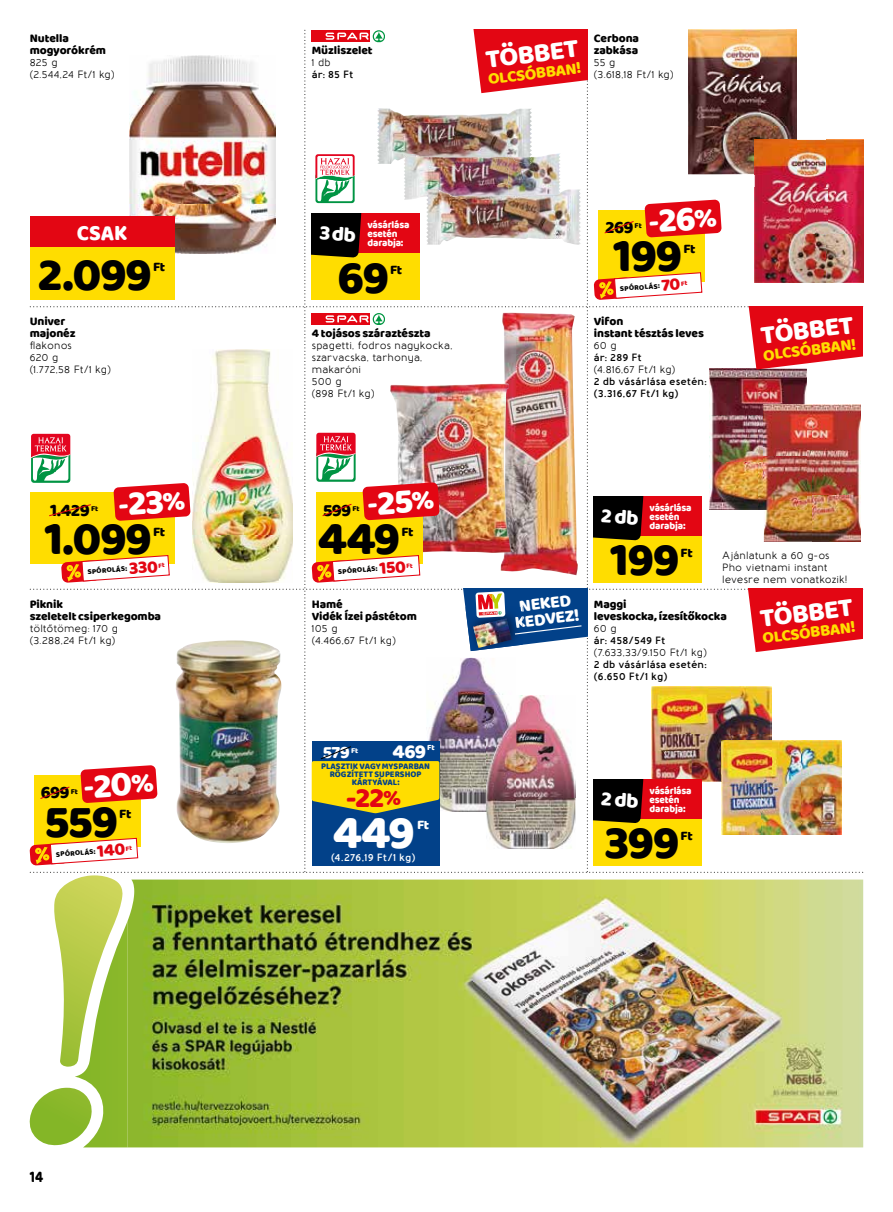
<style>
.page{position:relative;width:893px;height:1212px;background:#fff}
.page>*{position:absolute;margin:0;border:0;box-sizing:border-box;transform-origin:0 0}
.t1{font:48px "Baloo";letter-spacing:-.03em;color:#000}
.t2{font:48px "Baloo";color:#fff}
.t3{font:28.95px "Baloo";color:#e30613}
.t4{font:28.5px "Baloo";color:#fff}
.t5{font:27px "Baloo";color:#fff}
.t6{font:22.5px "Baloo";color:#fff;scale:.95 1}
.t7{font:20.25px "Baloo";color:#fff}
.t8{font:18px "Baloo";letter-spacing:-.03em;color:#000}
.t9{font:18px "Baloo";color:#fff}
.t10{font:17.55px/15.8px "Baloo";color:#fff;text-align:center}
.t11{font:16.5px "Baloo";color:#fd0}
.t12{font:16.5px "Baloo";color:#000;scale:.8 1}
.t13{font:13.5px "Baloo";letter-spacing:-.025em;color:#000}
.t14{font:13.5px "Baloo";color:#fff}
.t15{font:12px/12px "Baloo";letter-spacing:-.01em;color:#000}
.t16{font:500 10.5px/12px "Baufra";letter-spacing:.01em;color:#000}
.t17{font:600 10.5px/12px "Baufra";letter-spacing:.015em;color:#000}
.t18{font:10.5px/9px "Baloo";letter-spacing:-.02em;color:#fff;scale:.95 1}
.t19{font:600 10.5px "Baufra";letter-spacing:.015em;color:#fff}
.t20{font:9px/8.2px "Baloo";letter-spacing:.005em;color:#024189;text-align:center;scale:.95 1}
.t21{font:8.4px "Baloo";color:#fff}
.t22{font:7.8px "Baloo";letter-spacing:-.015em;color:#000}
.t23{font:7.8px "Baloo";color:#fff}
.t24{font:7.5px "Baloo";color:#000}
.s1{font-size:36px}
.s2{font-size:22.5px}
</style>
<div class="page">
<img style="left:29px;top:30px;width:834px;height:1115px">
<p class="t15" style="left:30px;top:32px;width:78px">Nutella mogyorókrém</p>
<p class="t16" style="left:30px;top:56px;width:86px">825 g<br>(2.544,24 Ft/1 kg)</p>
<p class="t15" style="left:312px;top:44px;width:62px">Müzliszelet</p>
<p class="t16" style="left:312px;top:56px;width:20px">1 db</p>
<p class="t17" style="left:312px;top:68px;width:43px">ár: 85 Ft</p>
<h3 class="t5" style="left:484px;top:43px;width:95px;rotate:-7deg">TÖBBET</h3>
<h3 class="t11" style="left:487px;top:69px;width:95px;rotate:-7deg">OLCSÓBBAN!</h3>
<p class="t15" style="left:594px;top:32px;width:47px">Cerbona zabkása</p>
<p class="t16" style="left:594px;top:56px;width:81px">55 g<br>(3.618,18 Ft/1 kg)</p>
<h3 class="t6" style="left:77px;top:219px;width:55px">CSAK</h3>
<h1 class="t1" style="left:38px;top:245px;width:116px">2.099</h1>
<p class="t13" style="left:153px;top:259px;width:14px">Ft</p>
<p class="t18" style="left:367px;top:220px;width:46px">vásárlása esetén darabja:</p>
<h1 class="t1" style="left:337px;top:248px;width:53px">69</h1>
<p class="t13" style="left:390px;top:262px;width:14px">Ft</p>
<h3 class="t8" style="left:605px;top:216px;width:30px">269</h3>
<p class="t22" style="left:635px;top:221px;width:9px">Ft</p>
<h3 class="t4" style="left:648px;top:204px;width:70px;rotate:-4deg">-<span class="s1">26</span>%</h3>
<h1 class="t1" style="left:613px;top:227px;width:71px">199</h1>
<p class="t13" style="left:683px;top:240px;width:14px">Ft</p>
<p class="t24" style="left:620px;top:284px;width:41px;rotate:-4deg">SPÓROLÁS:</p>
<p class="t15" style="left:30px;top:315px;width:47px">Univer majonéz</p>
<p class="t16" style="left:30px;top:339px;width:83px">flakonos<br>620 g<br>(1.772,58 Ft/1 kg)</p>
<p class="t15" style="left:312px;top:327px;width:120px">4 tojásos száraztészta</p>
<p class="t16" style="left:312px;top:339px;width:142px">spagetti, fodros nagykocka, szarvacska, tarhonya, makaróni<br>500 g<br>(898 Ft/1 kg)</p>
<p class="t15" style="left:594px;top:315px;width:112px">Vifon<br>instant tésztás leves</p>
<p class="t16" style="left:594px;top:339px;width:24px">60 g</p>
<p class="t17" style="left:594px;top:351px;width:49px">ár: 289 Ft</p>
<p class="t16" style="left:594px;top:363px;width:83px">(4.816,67 Ft/1 kg)</p>
<p class="t17" style="left:594px;top:375px;width:114px">2 db vásárlása esetén: (3.316,67 Ft/1 kg)</p>
<h3 class="t5" style="left:759px;top:319px;width:95px;rotate:-7deg">TÖBBET</h3>
<h3 class="t11" style="left:762px;top:345px;width:95px;rotate:-7deg">OLCSÓBBAN!</h3>
<h3 class="t8" style="left:50px;top:499px;width:41px">1.429</h3>
<p class="t22" style="left:91px;top:504px;width:9px">Ft</p>
<h3 class="t4" style="left:117px;top:488px;width:68px;rotate:-4deg">-<span class="s1">23</span>%</h3>
<h3 class="t8" style="left:323px;top:499px;width:30px">599</h3>
<p class="t22" style="left:353px;top:504px;width:9px">Ft</p>
<h3 class="t4" style="left:366px;top:487px;width:69px;rotate:-4deg">-<span class="s1">25</span>%</h3>
<h1 class="t1" style="left:44px;top:509px;width:109px">1.099</h1>
<p class="t13" style="left:153px;top:523px;width:14px">Ft</p>
<h1 class="t1" style="left:318px;top:509px;width:84px">449</h1>
<p class="t13" style="left:401px;top:523px;width:14px">Ft</p>
<p class="t24" style="left:87px;top:567px;width:41px;rotate:-4deg">SPÓROLÁS:</p>
<p class="t24" style="left:338px;top:567px;width:41px;rotate:-4deg">SPÓROLÁS:</p>
<p class="t18" style="left:649px;top:503px;width:46px">vásárlása esetén darabja:</p>
<h1 class="t1" style="left:610px;top:531px;width:71px">199</h1>
<p class="t13" style="left:681px;top:544px;width:14px">Ft</p>
<p class="t16" style="left:722px;top:548px;width:126px">Ajánlatunk a 60 g-os<br>Pho vietnami instant levesre nem vonatkozik!</p>
<p class="t15" style="left:30px;top:598px;width:133px">Piknik<br>szeletelt csiperkegomba</p>
<p class="t16" style="left:30px;top:622px;width:90px">töltőtömeg: 170 g (3.288,24 Ft/1 kg)</p>
<p class="t15" style="left:312px;top:598px;width:107px">Hamé<br>Vidék Ízei pástétom</p>
<p class="t16" style="left:312px;top:622px;width:86px">105 g<br>(4.466,67 Ft/1 kg)</p>
<h3 class="t10" style="left:512px;top:599px;width:67px;rotate:-7deg">NEKED<br>KEDVEZ!</h3>
<p class="t15" style="left:594px;top:598px;width:135px">Maggi<br>leveskocka, ízesítőkocka</p>
<p class="t16" style="left:594px;top:622px;width:24px">60 g</p>
<p class="t17" style="left:594px;top:634px;width:73px">ár: 458/549 Ft</p>
<p class="t16" style="left:594px;top:646px;width:114px">(7.633,33/9.150 Ft/1 kg)</p>
<p class="t17" style="left:594px;top:658px;width:114px">2 db vásárlása esetén: (6.650 Ft/1 kg)</p>
<h3 class="t5" style="left:758px;top:602px;width:95px;rotate:-7deg">TÖBBET</h3>
<h3 class="t11" style="left:761px;top:628px;width:95px;rotate:-7deg">OLCSÓBBAN!</h3>
<h3 class="t4" style="left:83px;top:770px;width:72px;rotate:-4deg">-<span class="s1">20</span>%</h3>
<h3 class="t8" style="left:41px;top:781px;width:30px">699</h3>
<p class="t22" style="left:71px;top:786px;width:9px">Ft</p>
<h1 class="t1" style="left:44px;top:792px;width:75px">559</h1>
<p class="t13" style="left:119px;top:806px;width:14px">Ft</p>
<p class="t24" style="left:56px;top:850px;width:41px;rotate:-4deg">SPÓROLÁS:</p>
<h3 class="t9" style="left:323px;top:741px;width:29px">579</h3>
<p class="t23" style="left:351px;top:746px;width:9px">Ft</p>
<h3 class="t7" style="left:393px;top:739px;width:35px">469</h3>
<p class="t21" style="left:427px;top:742px;width:9px">Ft</p>
<p class="t20" style="left:321px;top:762px;width:116px">PLASZTIK VAGY MYSPARBAN<br>RÖGZÍTETT SUPERSHOP<br>KÁRTYÁVAL:</p>
<h2 class="t3" style="left:346px;top:780px;width:57px">-22<span class="s2">%</span></h2>
<h1 class="t2" style="left:333px;top:803px;width:84px">449</h1>
<p class="t14" style="left:417px;top:816px;width:14px">Ft</p>
<p class="t19" style="left:331px;top:850px;width:86px">(4.276,19 Ft/1 kg)</p>
<p class="t18" style="left:649px;top:786px;width:46px">vásárlása esetén darabja:</p>
<h1 class="t1" style="left:604px;top:813px;width:77px">399</h1>
<p class="t13" style="left:681px;top:827px;width:14px">Ft</p>
<h3 class="t12" style="left:30px;top:1167px;width:18px">14</h3>
</div>
